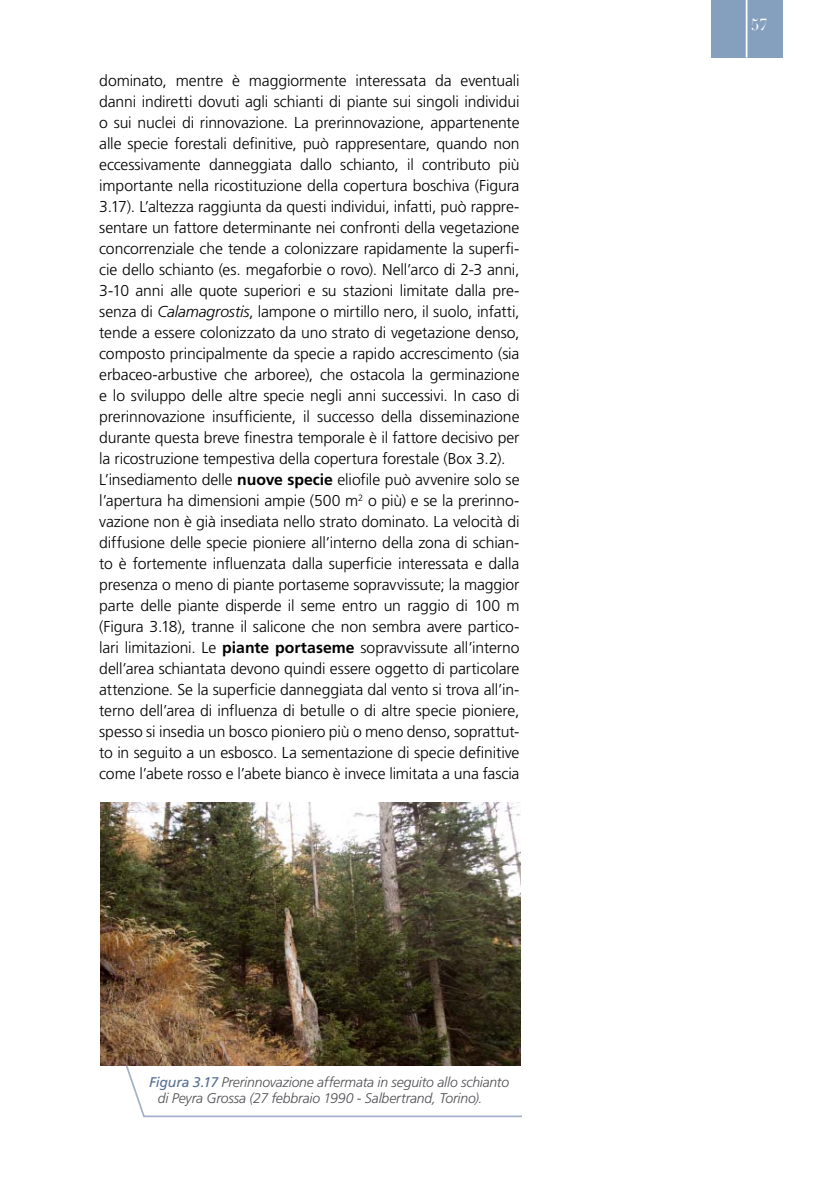
<style>
.page{position:relative;width:819px;height:1191px;background:#fff}
.page>*{position:absolute;margin:0;border:0;box-sizing:border-box;transform-origin:0 0}
.t1{font:300 15.75px/21px "Frutiger LT Std";letter-spacing:-.01em;color:#000}
.t2{font:15.75px "Didot";color:#fff}
.t3{font:italic 300 14px/15.8px "Frutiger LT Std";letter-spacing:-.015em;color:#504f53}
.s1{font-style:italic}
.s2{font-weight:700}
.s3{font-weight:400;color:#536d93}
</style>
<div class="page">
<div style="left:711px;top:0;width:71px;height:58px;background:#84a0be"></div>
<hr style="left:745px;top:0;width:2px;height:58px;background:#fff">
<svg style="left:100px;top:1061px;width:422px;height:57px"></svg>
<img style="left:100px;top:802px;width:420px;height:263px">
<p class="t1" style="left:99px;top:71px;width:422px">dominato, mentre è maggiormente interessata da eventuali danni indiretti dovuti agli schianti di piante sui singoli individui o sui nuclei di rinnovazione. La prerinnovazione, appartenente alle specie forestali definitive, può rappresentare, quando non eccessivamente danneggiata dallo schianto, il contributo più importante nella ricostituzione della copertura boschiva (Figura 3.17). L’altezza raggiunta da questi individui, infatti, può rappre&shy;sentare un fattore determinante nei confronti della vegetazione concorrenziale che tende a colonizzare rapidamente la superfi&shy;cie dello schianto (es. megaforbie o rovo). Nell’arco di 2-3 anni, 3-10 anni alle quote superiori e su stazioni limitate dalla pre&shy;senza di <span class="s1">Calamagrostis</span>, lampone o mirtillo nero, il suolo, infatti, tende a essere colonizzato da uno strato di vegetazione denso, composto principalmente da specie a rapido accrescimento (sia erbaceo-arbustive che arboree), che ostacola la germinazione e lo sviluppo delle altre specie negli anni successivi. In caso di prerinnovazione insufficiente, il successo della disseminazione durante questa breve finestra temporale è il fattore decisivo per la ricostruzione tempestiva della copertura forestale (Box 3.2).<br>L’insediamento delle <span class="s2">nuove specie</span> eliofile può avvenire solo se l’apertura ha dimensioni ampie (500 m<sup>2</sup> o più) e se la prerinno&shy;vazione non è già insediata nello strato dominato. La velocità di diffusione delle specie pioniere all’interno della zona di schian&shy;to è fortemente influenzata dalla superficie interessata e dalla presenza o meno di piante portaseme sopravvissute; la maggior parte delle piante disperde il seme entro un raggio di 100 m (Figura 3.18), tranne il salicone che non sembra avere partico&shy;lari limitazioni. Le <span class="s2">piante portaseme</span> sopravvissute all’interno dell’area schiantata devono quindi essere oggetto di particolare attenzione. Se la superficie danneggiata dal vento si trova all’in&shy;terno dell’area di influenza di betulle o di altre specie pioniere, spesso si insedia un bosco pioniero più o meno denso, soprattut&shy;to in seguito a un esbosco. La sementazione di specie definitive come l’abete rosso e l’abete bianco è invece limitata a una fascia</p>
<p class="t3" style="left:158px;top:1074px;width:353px;text-indent:-9px"><span class="s3">Figura 3.17</span> Prerinnovazione affermata in seguito allo schianto di Peyra Grossa (27 febbraio 1990 - Salbertrand, Torino).</p>
<p class="t2" style="left:751px;top:15px;width:18px">57</p>
</div>
